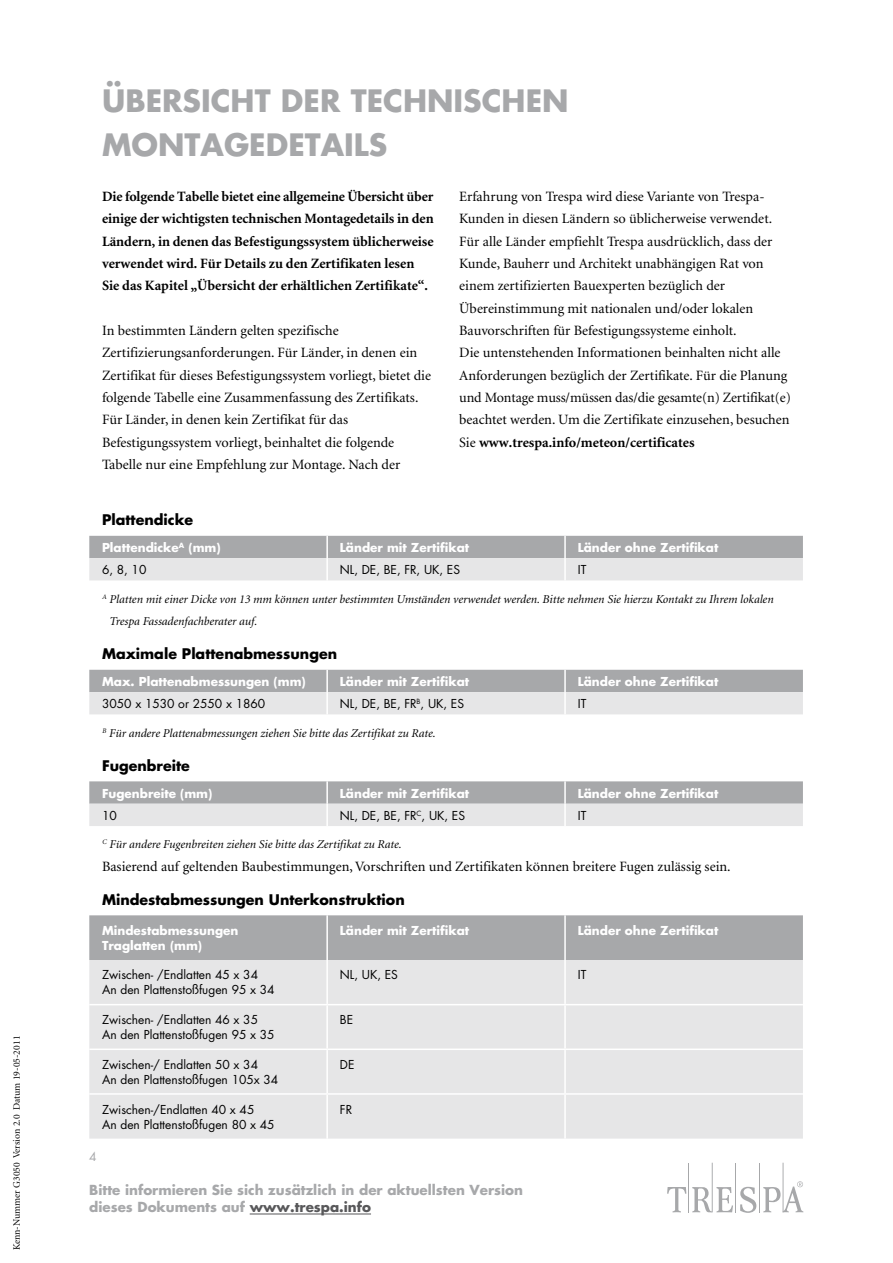
<style>
.page{position:relative;width:893px;height:1263px;background:#fff}
.page>*{position:absolute;margin:0;border:0;box-sizing:border-box;transform-origin:0 0}
.t1{font:700 30px/44.7px "TR Futura";color:#a7a8aa}
.t2{font:14.25px/22.4px "TR Minion";color:#000}
.t3{font:700 14.25px/22.4px "TR Minion";color:#000}
.t4{font:700 14.25px "TR Futura";color:#000}
.t5{font:700 13.5px/16.5px "TR Futura";color:#a7a8aa}
.t6{font:12px/15px "TR Futura";color:#000}
.t7{font:italic 12px/22.4px "TR Minion";color:#000}
.t8{font:700 12px/15px "TR Futura";color:#fff}
.t9{font:12px "TR Futura";color:#a7a8aa}
.t10{font:9.75px "TR Minion";color:#000}
.s1{font-weight:700}
.s2{color:#58585a}
</style>
<div class="page">
<hr style="left:759px;top:1163px;width:1px;height:49px;background:#a7a8aa">
<hr style="left:783px;top:1163px;width:1px;height:49px;background:#a7a8aa">
<hr style="left:735px;top:1163px;width:1px;height:49px;background:#a7a8aa">
<hr style="left:712px;top:1163px;width:1px;height:49px;background:#a7a8aa">
<hr style="left:688px;top:1163px;width:1px;height:49px;background:#a7a8aa">
<svg style="left:740px;top:1187px;width:16px;height:26px"></svg>
<svg style="left:667px;top:1187px;width:19px;height:25px"></svg>
<svg style="left:692px;top:1187px;width:41px;height:25px"></svg>
<svg style="left:763px;top:1181px;width:40px;height:31px"></svg>
<hr style="left:250px;top:1213px;width:121px;height:1px;background:#58585a">
<svg style="left:89px;top:536px;width:714px;height:44px;background:#c6c7c8"></svg>
<hr style="left:326px;top:536px;width:2px;height:22px;background:#fff">
<hr style="left:564px;top:536px;width:2px;height:22px;background:#fff">
<hr style="left:326px;top:558px;width:2px;height:22px;background:#fff">
<hr style="left:564px;top:558px;width:2px;height:22px;background:#fff">
<svg style="left:89px;top:670px;width:714px;height:44px;background:#c6c7c8"></svg>
<hr style="left:326px;top:670px;width:2px;height:22px;background:#fff">
<hr style="left:564px;top:670px;width:2px;height:22px;background:#fff">
<hr style="left:326px;top:692px;width:2px;height:22px;background:#fff">
<hr style="left:564px;top:692px;width:2px;height:22px;background:#fff">
<svg style="left:89px;top:781px;width:714px;height:45px;background:#c7c7c9"></svg>
<hr style="left:326px;top:781px;width:2px;height:23px;background:#fff">
<hr style="left:564px;top:781px;width:2px;height:23px;background:#fff">
<hr style="left:326px;top:804px;width:2px;height:22px;background:#fff">
<hr style="left:564px;top:804px;width:2px;height:22px;background:#fff">
<div style="left:89px;top:915px;width:714px;height:45px;background:#a7a8aa"></div>
<div style="left:89px;top:960px;width:714px;height:178px;background:#e6e6e7"></div>
<hr style="left:326px;top:915px;width:2px;height:45px;background:#fff">
<hr style="left:564px;top:915px;width:2px;height:45px;background:#fff">
<hr style="left:326px;top:960px;width:2px;height:44px;background:#fff">
<hr style="left:564px;top:960px;width:2px;height:44px;background:#fff">
<hr style="left:326px;top:1005px;width:2px;height:43px;background:#fff">
<hr style="left:564px;top:1005px;width:2px;height:43px;background:#fff">
<hr style="left:326px;top:1050px;width:2px;height:43px;background:#fff">
<hr style="left:564px;top:1050px;width:2px;height:43px;background:#fff">
<hr style="left:326px;top:1095px;width:2px;height:43px;background:#fff">
<hr style="left:564px;top:1095px;width:2px;height:43px;background:#fff">
<hr style="left:89px;top:1093px;width:238px;height:2px;background:#fff">
<hr style="left:327px;top:1093px;width:238px;height:2px;background:#fff">
<hr style="left:565px;top:1093px;width:238px;height:2px;background:#fff">
<hr style="left:89px;top:1004px;width:238px;height:1px;background:#fff">
<hr style="left:327px;top:1004px;width:238px;height:1px;background:#fff">
<hr style="left:565px;top:1004px;width:238px;height:1px;background:#fff">
<hr style="left:89px;top:1048px;width:238px;height:2px;background:#fff">
<hr style="left:327px;top:1048px;width:238px;height:2px;background:#fff">
<hr style="left:565px;top:1048px;width:238px;height:2px;background:#fff">
<p class="t10" style="left:12px;top:1250px;width:216px;rotate:-90deg">Kenn-Nummer G3050 Version 2.0 Datum 19-05-2011</p>
<h1 class="t1" style="left:102px;top:77px;width:468px">Übersicht der technischen<br>Montagedetails</h1>
<p class="t3" style="left:102px;top:186px;width:333px">Die folgende Tabelle bietet eine allgemeine Übersicht über einige der wichtigsten technischen Montagedetails in den Ländern, in denen das Befestigungssystem üblicherweise verwendet wird. Für Details zu den Zertifikaten lesen Sie das Kapitel „Übersicht der erhältlichen Zertifikate“.</p>
<p class="t2" style="left:102px;top:320px;width:331px">In bestimmten Ländern gelten spezifische Zertifizierungsanforderungen. Für Länder, in denen ein Zertifikat für dieses Befestigungssystem vorliegt, bietet die folgende Tabelle eine Zusammenfassung des Zertifikats.<br>Für Länder, in denen kein Zertifikat für das Befestigungssystem vorliegt, beinhaltet die folgende Tabelle nur eine Empfehlung zur Montage. Nach der</p>
<p class="t2" style="left:459px;top:186px;width:333px">Erfahrung von Trespa wird diese Variante von Trespa-Kunden in diesen Ländern so üblicherweise verwendet.<br>Für alle Länder empfiehlt Trespa ausdrücklich, dass der Kunde, Bauherr und Architekt unabhängigen Rat von einem zertifizierten Bauexperten bezüglich der Übereinstimmung mit nationalen und/oder lokalen Bauvorschriften für Befestigungssysteme einholt.<br>Die untenstehenden Informationen beinhalten nicht alle Anforderungen bezüglich der Zertifikate. Für die Planung und Montage muss/müssen das/die gesamte(n) Zertifikat(e) beachtet werden. Um die Zertifikate einzusehen, besuchen Sie <span class="s1">www.trespa.info/meteon/certificates</span></p>
<p class="t4" style="left:102px;top:510px;width:93px">Plattendicke</p>
<p class="t8" style="left:102px;top:540px;width:120px">Plattendicke<sup>A</sup> (mm)</p>
<p class="t8" style="left:340px;top:540px;width:131px">Länder mit Zertifikat</p>
<p class="t8" style="left:578px;top:540px;width:142px">Länder ohne Zertifikat</p>
<p class="t6" style="left:102px;top:562px;width:46px">6, 8, 10</p>
<p class="t6" style="left:340px;top:562px;width:122px">NL, DE, BE, FR, UK, ES</p>
<p class="t6" style="left:578px;top:562px;width:10px">IT</p>
<p class="t7" style="left:109px;top:588px;width:665px;text-indent:-7px"><sup>A</sup> Platten mit einer Dicke von 13 mm können unter bestimmten Umständen verwendet werden. Bitte nehmen Sie hierzu Kontakt zu Ihrem lokalen<br>Trespa Fassadenfachberater auf.</p>
<p class="t4" style="left:102px;top:644px;width:237px">Maximale Plattenabmessungen</p>
<p class="t8" style="left:102px;top:673px;width:205px">Max. Plattenabmessungen (mm)</p>
<p class="t8" style="left:340px;top:673px;width:131px">Länder mit Zertifikat</p>
<p class="t8" style="left:578px;top:673px;width:142px">Länder ohne Zertifikat</p>
<p class="t6" style="left:102px;top:696px;width:165px">3050 x 1530 or 2550 x 1860</p>
<p class="t6" style="left:340px;top:696px;width:126px">NL, DE, BE, FR<sup>B</sup>, UK, ES</p>
<p class="t6" style="left:578px;top:696px;width:10px">IT</p>
<p class="t7" style="left:102px;top:722px;width:335px"><sup>B</sup> Für andere Plattenabmessungen ziehen Sie bitte das Zertifikat zu Rate.</p>
<p class="t4" style="left:102px;top:756px;width:89px">Fugenbreite</p>
<p class="t8" style="left:102px;top:785px;width:112px">Fugenbreite (mm)</p>
<p class="t8" style="left:340px;top:785px;width:131px">Länder mit Zertifikat</p>
<p class="t8" style="left:578px;top:785px;width:142px">Länder ohne Zertifikat</p>
<p class="t6" style="left:102px;top:808px;width:16px">10</p>
<p class="t6" style="left:340px;top:808px;width:127px">NL, DE, BE, FR<sup>C</sup>, UK, ES</p>
<p class="t6" style="left:578px;top:808px;width:10px">IT</p>
<p class="t7" style="left:102px;top:834px;width:301px"><sup>C</sup> Für andere Fugenbreiten ziehen Sie bitte das Zertifikat zu Rate.</p>
<p class="t2" style="left:102px;top:855px;width:630px">Basierend auf geltenden Baubestimmungen, Vorschriften und Zertifikaten können breitere Fugen zulässig sein.</p>
<p class="t4" style="left:102px;top:890px;width:304px">Mindestabmessungen Unterkonstruktion</p>
<p class="t8" style="left:102px;top:923px;width:138px">Mindestabmessungen<br>Traglatten (mm)</p>
<p class="t8" style="left:340px;top:923px;width:131px">Länder mit Zertifikat</p>
<p class="t8" style="left:578px;top:923px;width:142px">Länder ohne Zertifikat</p>
<p class="t6" style="left:102px;top:967px;width:174px">Zwischen- /Endlatten 45 x 34<br>An den Plattenstoßfugen 95 x 34</p>
<p class="t6" style="left:340px;top:967px;width:59px">NL, UK, ES</p>
<p class="t6" style="left:578px;top:967px;width:10px">IT</p>
<p class="t6" style="left:102px;top:1012px;width:174px">Zwischen- /Endlatten 46 x 35<br>An den Plattenstoßfugen 95 x 35</p>
<p class="t6" style="left:340px;top:1012px;width:15px">BE</p>
<p class="t6" style="left:102px;top:1057px;width:178px">Zwischen-/ Endlatten 50 x 34<br>An den Plattenstoßfugen 105x 34</p>
<p class="t6" style="left:340px;top:1057px;width:16px">DE</p>
<p class="t6" style="left:102px;top:1102px;width:174px">Zwischen-/Endlatten 40 x 45<br>An den Plattenstoßfugen 80 x 45</p>
<p class="t6" style="left:340px;top:1102px;width:14px">FR</p>
<p class="t9" style="left:89px;top:1148px;width:9px">4</p>
<p class="t5" style="left:89px;top:1182px;width:435px">Bitte informieren Sie sich zusätzlich in der aktuellsten Version dieses Dokuments auf <span class="s2">www.trespa.info</span></p>
</div>
